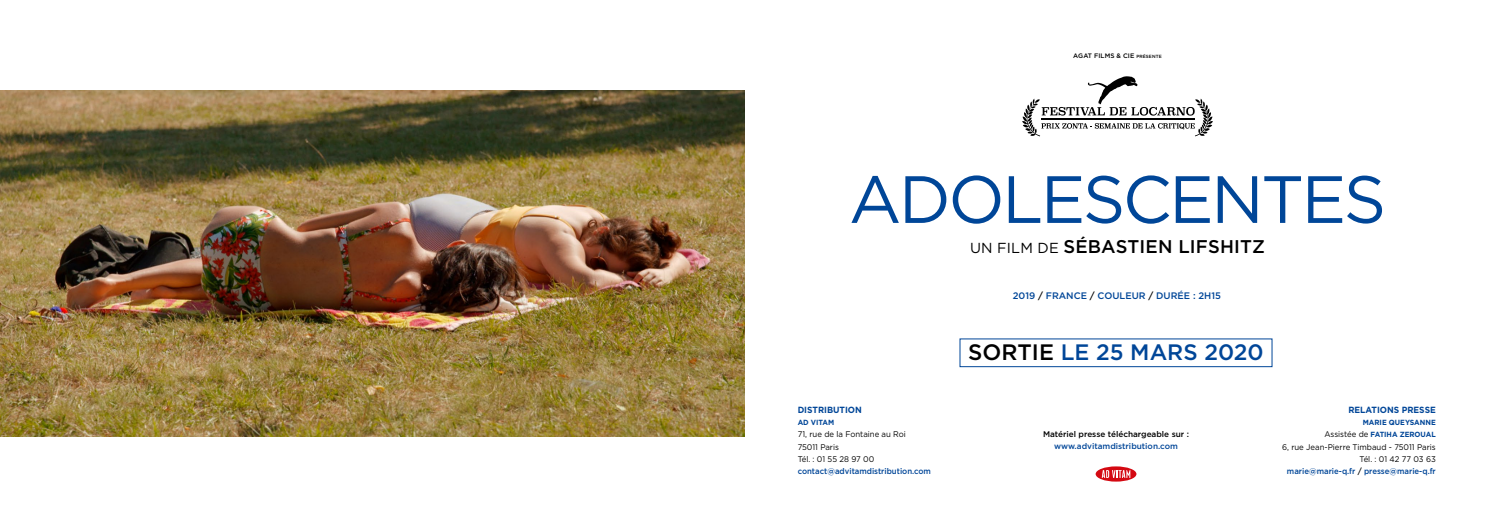
<style>
.page{position:relative;width:1489px;height:527px;background:#fff}
.page>*{position:absolute;margin:0;border:0;box-sizing:border-box;transform-origin:0 0}
.t1{font:500 22.25px "Gotham";color:#004698}
.t2{font:500 18.38px "Gotham";letter-spacing:.01em;color:#000}
.t3{font:500 9.38px "Gotham";color:#004698}
.t4{font:700 9px "Gotham";color:#004698;scale:.95 1}
.t5{font:8.25px/12px "Gotham";color:#000;scale:.95 1}
.t6{font:500 8.25px "Gotham";color:#000}
.t7{font:500 8.25px "Gotham";color:#004698;scale:.95 1}
.t8{font:500 8.25px "Gotham";color:#004698}
.t9{font:700 7.5px/12px "Gotham";color:#004698;text-align:right;scale:.95 1}
.t10{font:500 6.5px "Gotham";letter-spacing:.01em;color:#000}
.s1{font-size:4.5px}
.s2{font-weight:400;font-size:14.5px}
.s3{color:#000}
.s4{font-weight:400;font-size:8.25px;color:#000}
.s5{font-weight:500;color:#004698}
.s6{font-weight:500}
</style>
<div class="page">
<svg style="left:1095px;top:466px;width:41px;height:15px"></svg>
<svg style="left:1101px;top:469px;width:29px;height:8px"></svg>
<div style="left:959px;top:338px;width:313px;height:29px;border:1px solid #004698"></div>
<svg style="left:1022px;top:76px;width:190px;height:60px"></svg>
<svg style="left:851px;top:175px;width:530px;height:48px"></svg>
<img style="left:0;top:90px;width:744px;height:346px">
<p class="t10" style="left:1073px;top:52px;width:90px">AGAT FILMS &amp; CIE <span class="s1">PRÉSENTE</span></p>
<p class="t4" style="left:797px;top:404px;width:69px">DISTRIBUTION</p>
<p class="t9" style="left:797px;top:416px;width:40px">AD VITAM</p>
<p class="t5" style="left:797px;top:428px;width:115px">71, rue de la Fontaine au Roi<br>75011 Paris<br>Tél. : 01 55 28 97 00</p>
<p class="t7" style="left:797px;top:465px;width:142px">contact@advitamdistribution.com</p>
<h2 class="t2" style="left:969px;top:234px;width:296px"><span class="s2">UN FILM DE</span> SÉBASTIEN LIFSHITZ</h2>
<p class="t3" style="left:1012px;top:290px;width:210px">2019 <span class="s3">/</span> FRANCE <span class="s3">/</span> COULEUR <span class="s3">/</span> DURÉE : 2H15</p>
<h1 class="t1" style="left:968px;top:337px;width:297px"><span class="s3">SORTIE</span> LE 25 MARS 2020</h1>
<p class="t6" style="left:1042px;top:428px;width:147px">Matériel presse téléchargeable sur :</p>
<p class="t8" style="left:1054px;top:440px;width:125px">www.advitamdistribution.com</p>
<p class="t4" style="left:1348px;top:404px;width:93px">RELATIONS PRESSE</p>
<p class="t9" style="left:1324px;top:416px;width:119px">MARIE QUEYSANNE<br><span class="s4">Assistée de</span> FATIHA ZEROUAL</p>
<p class="t5" style="left:1281px;top:440px;width:163px;text-align:right">6, rue Jean-Pierre Timbaud - 75011 Paris<br>Tél. : 01 42 77 03 63<br><span class="s5">marie@marie-q.fr</span> <span class="s6">/</span> <span class="s5">presse@marie-q.fr</span></p>
</div>
